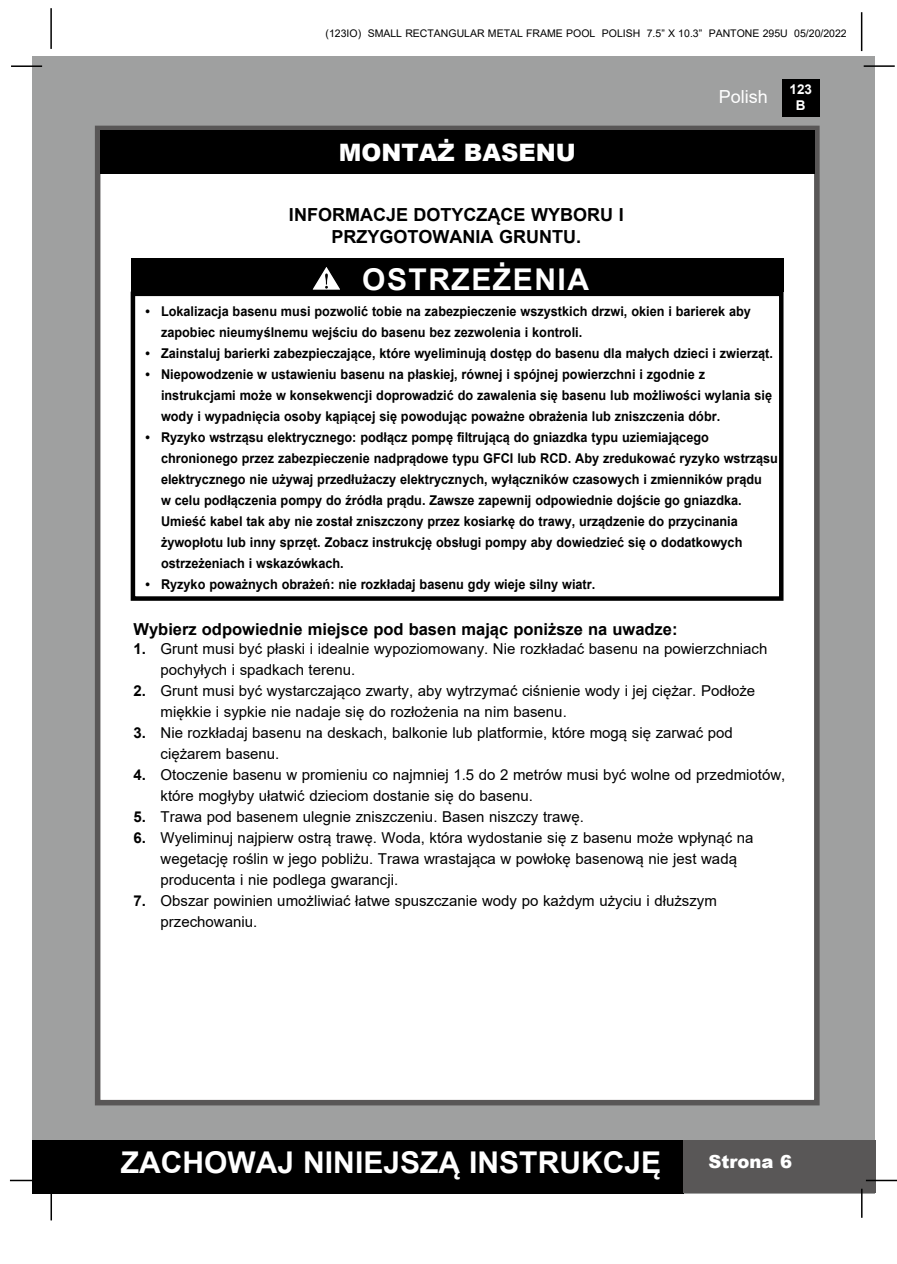
<style>
.page{position:relative;width:897px;height:1264px;background:#fff}
.page>*{position:absolute;margin:0;border:0;box-sizing:border-box;transform-origin:0 0}
.t1{font:700 30px "Arial";color:#fff}
.t2{font:700 30px "Arial";letter-spacing:.05em;color:#fff}
.t3{font:900 24px "Arial";color:#fff}
.t4{font:700 18px/21.9px "Arial";color:#000;text-align:center}
.t5{font:900 18px "Arial";color:#fff}
.t6{font:18px "Arial";color:#fff}
.t7{font:700 16.5px "Arial";color:#000}
.t8{font:15px/21px "Arial";color:#000}
.t9{font:700 13.5px/21px "Arial";color:#000;scale:.94 1}
.t10{font:700 13.5px/16.2px "Arial";color:#fff;text-align:center}
.t11{font:10.5px "Arial";color:#000}
.s1{font-weight:700}
</style>
<div class="page">
<div style="left:33px;top:56px;width:842px;height:1137px;background:#9fa0a0"></div>
<div style="left:782px;top:79px;width:37px;height:38px;background:#000"></div>
<hr style="left:863px;top:65px;width:31px;height:2px;background:#000">
<hr style="left:50px;top:8px;width:2px;height:41px;background:#000">
<hr style="left:860px;top:12px;width:2px;height:39px;background:#000">
<div style="left:33px;top:1140px;width:650px;height:53px;background:#000"></div>
<div style="left:683px;top:1140px;width:192px;height:53px;background:#595757"></div>
<hr style="left:865px;top:1179px;width:31px;height:2px;background:#000">
<hr style="left:860px;top:1188px;width:2px;height:29px;background:#000">
<hr style="left:50px;top:1190px;width:2px;height:30px;background:#000">
<hr style="left:10px;top:1179px;width:31px;height:2px;background:#000">
<hr style="left:11px;top:65px;width:31px;height:2px;background:#000">
<div style="left:95px;top:126px;width:724px;height:979px;background:#fff;border:6px solid #595757"></div>
<div style="left:100px;top:130px;width:714px;height:44px;background:#000"></div>
<div style="left:131px;top:258px;width:652px;height:34px;background:#000"></div>
<div style="left:131px;top:291px;width:652px;height:310px;border:4px solid #000"></div>
<svg style="left:312px;top:267px;width:28px;height:23px"></svg>
<p class="t11" style="left:325px;top:26px;width:522px">(123IO) SMALL RECTANGULAR METAL FRAME POOL POLISH 7.5” X 10.3” PANTONE 295U 05/20/2022</p>
<h2 class="t3" style="left:339px;top:135px;width:238px">MONTAŻ BASENU</h2>
<h3 class="t6" style="left:718px;top:84px;width:51px">Polish</h3>
<p class="t10" style="left:789px;top:81px;width:24px">123<br>B</p>
<h3 class="t4" style="left:289px;top:204px;width:336px">INFORMACJE DOTYCZĄCE WYBORU I<br>PRZYGOTOWANIA GRUNTU.</h3>
<h1 class="t2" style="left:362px;top:258px;width:228px">OSTRZEŻENIA</h1>
<p class="t9" style="left:161px;top:301px;width:629px;text-indent:-15px">• Lokalizacja basenu musi pozwolić tobie na zabezpieczenie wszystkich drzwi, okien i barierek aby zapobiec nieumyślnemu wejściu do basenu bez zezwolenia i kontroli.</p>
<p class="t9" style="left:145px;top:343px;width:668px">• Zainstaluj barierki zabezpieczające, które wyeliminują dostęp do basenu dla małych dzieci i zwierząt.</p>
<p class="t9" style="left:161px;top:364px;width:651px;text-indent:-15px">• Niepowodzenie w ustawieniu basenu na płaskiej, równej i spójnej powierzchni i zgodnie z instrukcjami może w konsekwencji doprowadzić do zawalenia się basenu lub możliwości wylania się wody i wypadnięcia osoby kąpiącej się powodując poważne obrażenia lub zniszczenia dóbr.</p>
<p class="t9" style="left:161px;top:427px;width:658px;text-indent:-15px">• Ryzyko wstrząsu elektrycznego: podłącz pompę filtrującą do gniazdka typu uziemiającego chronionego przez zabezpieczenie nadprądowe typu GFCI lub RCD. Aby zredukować ryzyko wstrząsu elektrycznego nie używaj przedłużaczy elektrycznych, wyłączników czasowych i zmienników prądu<br>w celu podłączenia pompy do źródła prądu. Zawsze zapewnij odpowiednie dojście go gniazdka.<br>Umieść kabel tak aby nie został zniszczony przez kosiarkę do trawy, urządzenie do przycinania żywopłotu lub inny sprzęt. Zobacz instrukcję obsługi pompy aby dowiedzieć się o dodatkowych ostrzeżeniach i wskazówkach.</p>
<p class="t9" style="left:145px;top:574px;width:480px">• Ryzyko poważnych obrażeń: nie rozkładaj basenu gdy wieje silny wiatr.</p>
<p class="t7" style="left:133px;top:617px;width:545px">Wybierz odpowiednie miejsce pod basen mając poniższe na uwadze:</p>
<p class="t8" style="left:160px;top:638px;width:608px;text-indent:-27px"><span class="s1">1.</span> Grunt musi być płaski i idealnie wypoziomowany. Nie rozkładać basenu na powierzchniach pochyłych i spadkach terenu.</p>
<p class="t8" style="left:160px;top:680px;width:596px;text-indent:-27px"><span class="s1">2.</span> Grunt musi być wystarczająco zwarty, aby wytrzymać ciśnienie wody i jej ciężar. Podłoże miękkie i sypkie nie nadaje się do rozłożenia na nim basenu.</p>
<p class="t8" style="left:160px;top:722px;width:573px;text-indent:-27px"><span class="s1">3.</span> Nie rozkładaj basenu na deskach, balkonie lub platformie, które mogą się zarwać pod ciężarem basenu.</p>
<p class="t8" style="left:160px;top:764px;width:626px;text-indent:-27px"><span class="s1">4.</span> Otoczenie basenu w promieniu co najmniej 1.5 do 2 metrów musi być wolne od przedmiotów, które mogłyby ułatwić dzieciom dostanie się do basenu.</p>
<p class="t8" style="left:133px;top:806px;width:452px"><span class="s1">5.</span> Trawa pod basenem ulegnie zniszczeniu. Basen niszczy trawę.</p>
<p class="t8" style="left:160px;top:827px;width:594px;text-indent:-27px"><span class="s1">6.</span> Wyeliminuj najpierw ostrą trawę. Woda, która wydostanie się z basenu może wpłynąć na wegetację roślin w jego pobliżu. Trawa wrastająca w powłokę basenową nie jest wadą producenta i nie podlega gwarancji.</p>
<p class="t8" style="left:160px;top:890px;width:558px;text-indent:-27px"><span class="s1">7.</span> Obszar powinien umożliwiać łatwe spuszczanie wody po każdym użyciu i dłuższym przechowaniu.</p>
<h1 class="t1" style="left:121px;top:1141px;width:542px">ZACHOWAJ NINIEJSZĄ INSTRUKCJĘ</h1>
<h3 class="t5" style="left:708px;top:1149px;width:85px">Strona 6</h3>
</div>
